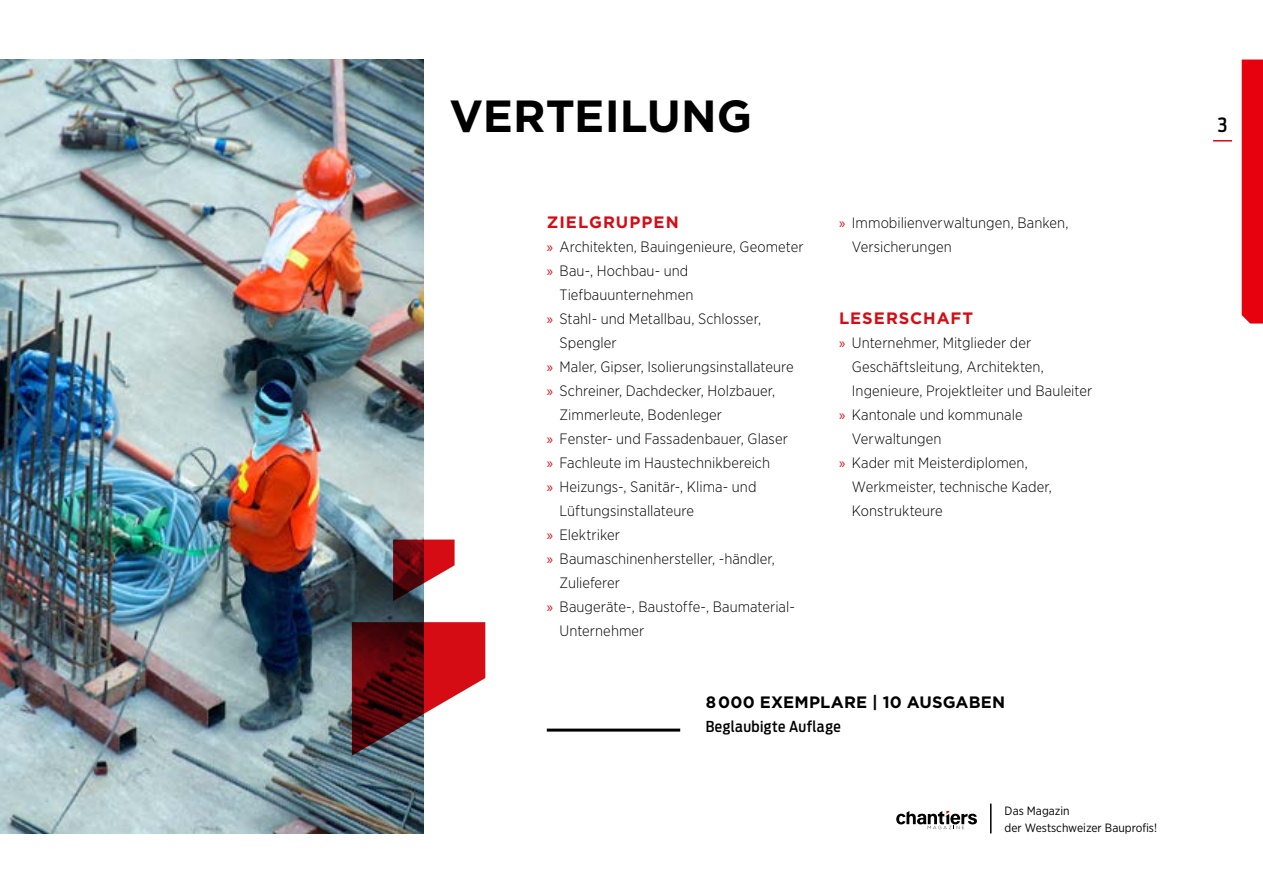
<style>
.page{position:relative;width:1263px;height:893px;background:#fff}
.page>*{position:absolute;margin:0;border:0;box-sizing:border-box;transform-origin:0 0}
.t1{font:700 45px "Gotham";color:#000}
.t2{font:500 19.5px "Antenna Cond";color:#000}
.t3{font:700 16.5px "Gotham";letter-spacing:.01em;color:#000}
.t4{font:700 16.5px "Gotham";letter-spacing:.06em;color:#d50c14}
.t5{font:300 15px/24px "Gotham Narrow";letter-spacing:.005em;color:#000}
.t6{font:500 15px "Antenna Cond";letter-spacing:.03em;color:#000}
.t7{font:12px/16.5px "Gotham Narrow";color:#000}
.s1{font-family:"Myriad Pro";font-weight:400;color:#d50c14}
</style>
<div class="page">
<img style="left:0;top:60px;width:424px;height:774px">
<hr style="left:547px;top:729px;width:133px;height:3px;background:#000">
<svg style="left:352px;top:622px;width:133px;height:134px"></svg>
<svg style="left:393px;top:540px;width:62px;height:61px"></svg>
<svg style="left:896px;top:811px;width:81px;height:18px"></svg>
<svg style="left:990px;top:804px;width:1px;height:29px"></svg>
<div style="left:1242px;top:60px;width:21px;height:264px;background:#e7000e"></div>
<svg style="left:1213px;top:140px;width:19px;height:2px"></svg>
<h1 class="t1" style="left:449px;top:86px;width:304px">VERTEILUNG</h1>
<p class="t4" style="left:547px;top:211px;width:133px">ZIELGRUPPEN</p>
<p class="t5" style="left:547px;top:234px;width:258px"><span class="s1">»</span> Architekten, Bauingenieure, Geometer</p>
<p class="t5" style="left:547px;top:258px;width:143px"><span class="s1">»</span> Bau-, Hochbau- und</p>
<p class="t5" style="left:559px;top:282px;width:135px">Tiefbauunternehmen</p>
<p class="t5" style="left:547px;top:306px;width:216px"><span class="s1">»</span> Stahl- und Metallbau, Schlosser,</p>
<p class="t5" style="left:559px;top:330px;width:59px">Spengler</p>
<p class="t5" style="left:547px;top:354px;width:248px"><span class="s1">»</span> Maler, Gipser, Isolierungsinstallateure</p>
<p class="t5" style="left:547px;top:378px;width:230px"><span class="s1">»</span> Schreiner, Dachdecker, Holzbauer,</p>
<p class="t5" style="left:559px;top:402px;width:164px">Zimmerleute, Bodenleger</p>
<p class="t5" style="left:547px;top:426px;width:243px"><span class="s1">»</span> Fenster- und Fassadenbauer, Glaser</p>
<p class="t5" style="left:547px;top:450px;width:225px"><span class="s1">»</span> Fachleute im Haustechnikbereich</p>
<p class="t5" style="left:547px;top:474px;width:211px"><span class="s1">»</span> Heizungs-, Sanitär-, Klima- und</p>
<p class="t5" style="left:559px;top:498px;width:136px">Lüftungsinstallateure</p>
<p class="t5" style="left:547px;top:522px;width:75px"><span class="s1">»</span> Elektriker</p>
<p class="t5" style="left:547px;top:546px;width:230px"><span class="s1">»</span> Baumaschinenhersteller, -händler,</p>
<p class="t5" style="left:559px;top:570px;width:62px">Zulieferer</p>
<p class="t5" style="left:547px;top:594px;width:250px"><span class="s1">»</span> Baugeräte-, Baustoffe-, Baumaterial-</p>
<p class="t5" style="left:559px;top:618px;width:86px">Unternehmer</p>
<p class="t5" style="left:852px;top:210px;width:218px;text-indent:-13px"><span class="s1">»</span> Immobilienverwaltungen, Banken,<br>Versicherungen</p>
<p class="t4" style="left:839px;top:307px;width:136px">LESERSCHAFT</p>
<p class="t5" style="left:839px;top:330px;width:194px"><span class="s1">»</span> Unternehmer, Mitglieder der</p>
<p class="t5" style="left:852px;top:354px;width:194px">Geschäftsleitung, Architekten,</p>
<p class="t5" style="left:852px;top:378px;width:242px">Ingenieure, Projektleiter und Bauleiter</p>
<p class="t5" style="left:839px;top:402px;width:185px"><span class="s1">»</span> Kantonale und kommunale</p>
<p class="t5" style="left:852px;top:426px;width:91px">Verwaltungen</p>
<p class="t5" style="left:839px;top:450px;width:190px"><span class="s1">»</span> Kader mit Meisterdiplomen,</p>
<p class="t5" style="left:852px;top:474px;width:201px">Werkmeister, technische Kader,</p>
<p class="t5" style="left:852px;top:498px;width:92px">Konstrukteure</p>
<p class="t3" style="left:706px;top:691px;width:301px">8 000 EXEMPLARE | 10 AUSGABEN</p>
<p class="t6" style="left:706px;top:717px;width:136px">Beglaubigte Auflage</p>
<p class="t7" style="left:1005px;top:802px;width:154px">Das Magazin<br>der Westschweizer Bauprofis!</p>
<h2 class="t2" style="left:1217px;top:113px;width:11px">3</h2>
</div>
